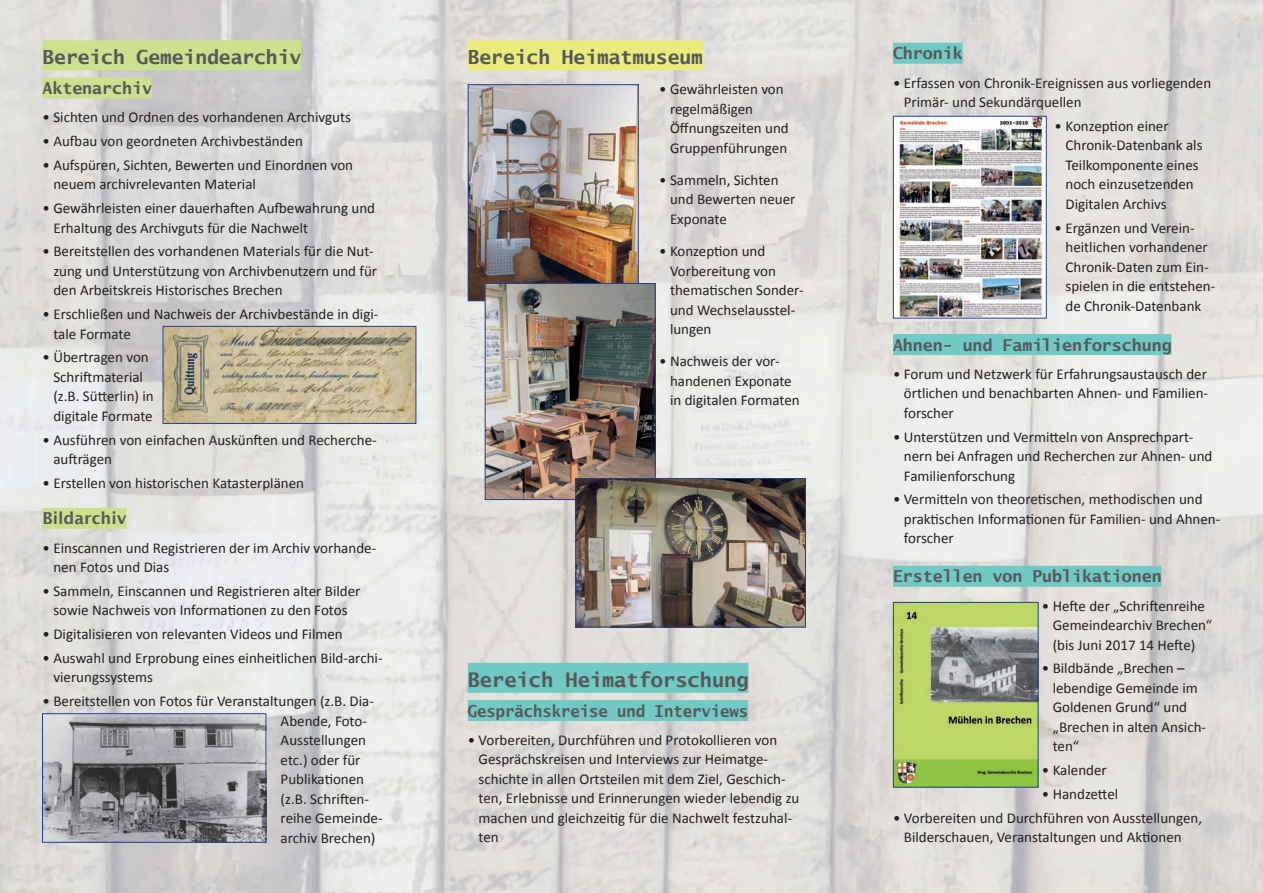
<style>
.page{position:relative;width:1263px;height:893px;background:#fff}
.page>*{position:absolute;margin:0;border:0;box-sizing:border-box;transform-origin:0 0}
.t1{font:700 20.25px "Lucida Sans Typewriter";color:#57585a}
.t2{font:700 19.5px "Lucida Sans Typewriter";color:#57585a}
.t3{font:700 16.5px "Lucida Sans Typewriter";color:#57585a}
.t4{font:700 16.5px "Lucida Sans Typewriter";color:#57585a;scale:.94 1}
.t5{font:600 16.5px "Lucida Sans";color:#57585a}
.t6{font:15px/19.5px "Calibri";color:#231f20}
</style>
<div class="page">
<img style="left:0;top:0;width:1263px;height:893px">
<div style="left:43px;top:40px;width:258px;height:30px;background:#cce08e"></div>
<div style="left:43px;top:78px;width:109px;height:21px;background:#cce08e"></div>
<div style="left:43px;top:508px;width:84px;height:21px;background:#cce08e"></div>
<div style="left:893px;top:43px;width:70px;height:21px;background:#71c9c4"></div>
<div style="left:468px;top:40px;width:235px;height:30px;background:#eaeb7c"></div>
<img style="left:896px;top:118px;width:147px;height:198px">
<div style="left:893px;top:116px;width:154px;height:202px;border:1px solid #253f8e"></div>
<img style="left:165px;top:328px;width:249px;height:94px">
<div style="left:163px;top:326px;width:253px;height:98px;border:1px solid #253f8e"></div>
<img style="left:44px;top:715px;width:220px;height:126px">
<div style="left:42px;top:713px;width:224px;height:130px;border:1px solid #253f8e"></div>
<img style="left:470px;top:86px;width:167px;height:213px">
<div style="left:468px;top:84px;width:171px;height:217px;border:1px solid #253f8e"></div>
<img style="left:487px;top:285px;width:167px;height:213px">
<div style="left:485px;top:283px;width:171px;height:217px;border:1px solid #253f8e"></div>
<img style="left:577px;top:480px;width:227px;height:145px">
<div style="left:575px;top:478px;width:231px;height:149px;border:1px solid #253f8e"></div>
<div style="left:893px;top:566px;width:268px;height:21px;background:#71c9c4"></div>
<div style="left:468px;top:663px;width:280px;height:30px;background:#71c9c4"></div>
<div style="left:468px;top:700px;width:280px;height:21px;background:#71c9c4"></div>
<div style="left:893px;top:334px;width:278px;height:21px;background:#71c9c4"></div>
<img style="left:895px;top:604px;width:141px;height:181px">
<div style="left:893px;top:602px;width:145px;height:185px;border:1px solid #253f8e"></div>
<h2 class="t2" style="left:43px;top:46px;width:260px">Bereich Gemeindearchiv</h2>
<p class="t3" style="left:43px;top:79px;width:111px">Aktenarchiv</p>
<p class="t6" style="left:43px;top:108px;width:310px">• Sichten und Ordnen des vorhandenen Archivguts</p>
<p class="t6" style="left:43px;top:131px;width:262px">• Aufbau von geordneten Archivbeständen</p>
<p class="t6" style="left:53px;top:155px;width:301px;text-indent:-11px">• Aufspüren, Sichten, Bewerten und Einordnen von neuem archivrelevanten Material</p>
<p class="t6" style="left:53px;top:198px;width:323px;text-indent:-11px">• Gewährleisten einer dauerhaften Aufbewahrung und<br>Erhaltung des Archivguts für die Nachwelt</p>
<p class="t6" style="left:53px;top:242px;width:325px;text-indent:-11px">• Bereitstellen des vorhandenen Materials für die Nut&shy;zung und Unterstützung von Archivbenutzern und für den Arbeitskreis Historisches Brechen</p>
<p class="t6" style="left:53px;top:304px;width:327px;text-indent:-11px">• Erschließen und Nachweis der Archivbestände in digi&shy;tale Formate</p>
<p class="t6" style="left:53px;top:348px;width:102px;text-indent:-11px">• Übertragen von<br>Schriftmaterial (z.B. Sütterlin) in digitale Formate</p>
<p class="t6" style="left:53px;top:430px;width:325px;text-indent:-11px">• Ausführen von einfachen Auskünften und Recherche&shy;aufträgen</p>
<p class="t6" style="left:43px;top:473px;width:263px">• Erstellen von historischen Katasterplänen</p>
<p class="t5" style="left:43px;top:509px;width:86px">Bildarchiv</p>
<p class="t6" style="left:53px;top:538px;width:324px;text-indent:-11px">• Einscannen und Registrieren der im Archiv vorhande&shy;nen Fotos und Dias</p>
<p class="t6" style="left:43px;top:581px;width:319px;text-align:center">• Sammeln, Einscannen und Registrieren alter Bilder sowie Nachweis von Informationen zu den Fotos</p>
<p class="t6" style="left:43px;top:624px;width:302px">• Digitalisieren von relevanten Videos und Filmen</p>
<p class="t6" style="left:53px;top:648px;width:331px;text-indent:-11px">• Auswahl und Erprobung eines einheitlichen Bild-archi&shy;vierungssystems</p>
<p class="t6" style="left:281px;top:691px;width:104px;text-indent:-238px">• Bereitstellen von Fotos für Veranstaltungen (z.B. Dia-<br>Abende, Foto-<br>Ausstellungen etc.) oder für<br>Publikationen (z.B. Schriften&shy;reihe Gemeinde&shy;archiv Brechen)</p>
<h2 class="t2" style="left:468px;top:46px;width:237px">Bereich Heimatmuseum</h2>
<p class="t6" style="left:670px;top:79px;width:120px;text-indent:-11px">• Gewährleisten von regelmäßigen<br>Öffnungszeiten und<br>Gruppenführungen</p>
<p class="t6" style="left:670px;top:170px;width:127px;text-indent:-11px">• Sammeln, Sichten und Bewerten neuer<br>Exponate</p>
<p class="t6" style="left:670px;top:241px;width:135px;text-indent:-11px">• Konzeption und<br>Vorbereitung von thematischen Sonder&shy;und Wechselausstel&shy;lungen</p>
<p class="t6" style="left:670px;top:352px;width:131px;text-indent:-11px">• Nachweis der vor&shy;handenen Exponate in digitalen Formaten</p>
<h1 class="t1" style="left:468px;top:668px;width:282px">Bereich Heimatforschung</h1>
<p class="t4" style="left:468px;top:701px;width:300px">Gesprächskreise und Interviews</p>
<p class="t6" style="left:479px;top:730px;width:322px;text-indent:-11px">• Vorbereiten, Durchführen und Protokollieren von Gesprächskreisen und Interviews zur Heimatge&shy;schichte in allen Ortsteilen mit dem Ziel, Geschich&shy;ten, Erlebnisse und Erinnerungen wieder lebendig zu machen und gleichzeitig für die Nachwelt festzuhal&shy;ten</p>
<p class="t3" style="left:893px;top:44px;width:71px">Chronik</p>
<p class="t6" style="left:904px;top:73px;width:309px;text-indent:-11px">• Erfassen von Chronik-Ereignissen aus vorliegenden<br>Primär- und Sekundärquellen</p>
<p class="t6" style="left:1065px;top:116px;width:139px;text-indent:-11px">• Konzeption einer<br>Chronik-Datenbank als<br>Teilkomponente eines noch einzusetzenden<br>Digitalen Archivs</p>
<p class="t6" style="left:1065px;top:218px;width:151px;text-indent:-11px">• Ergänzen und Verein&shy;heitlichen vorhandener<br>Chronik-Daten zum Ein&shy;spielen in die entstehen&shy;de Chronik-Datenbank</p>
<p class="t3" style="left:893px;top:335px;width:280px">Ahnen- und Familienforschung</p>
<p class="t6" style="left:904px;top:364px;width:306px;text-align:justify;text-indent:-11px">• Forum und Netzwerk für Erfahrungsaustausch der örtlichen und benachbarten Ahnen- und Familien&shy;forscher</p>
<p class="t6" style="left:904px;top:427px;width:310px;text-indent:-11px">• Unterstützen und Vermitteln von Ansprechpart&shy;nern bei Anfragen und Recherchen zur Ahnen- und<br>Familienforschung</p>
<p class="t6" style="left:904px;top:490px;width:318px;text-indent:-11px">• Vermitteln von theoretischen, methodischen und praktischen Informationen für Familien- und Ahnen&shy;forscher</p>
<p class="t3" style="left:893px;top:567px;width:270px">Erstellen von Publikationen</p>
<p class="t6" style="left:1053px;top:596px;width:161px;text-indent:-11px">• Hefte der „Schriftenreihe<br>Gemeindearchiv Brechen“ (bis Juni 2017 14 Hefte)</p>
<p class="t6" style="left:1053px;top:659px;width:155px;text-indent:-11px">• Bildbände „Brechen – lebendige Gemeinde im<br>Goldenen Grund“ und „Brechen in alten Ansich&shy;ten“</p>
<p class="t6" style="left:1042px;top:760px;width:66px">• Kalender</p>
<p class="t6" style="left:1042px;top:784px;width:78px">• Handzettel</p>
<p class="t6" style="left:904px;top:808px;width:300px;text-indent:-11px">• Vorbereiten und Durchführen von Ausstellungen,<br>Bilderschauen, Veranstaltungen und Aktionen</p>
</div>
